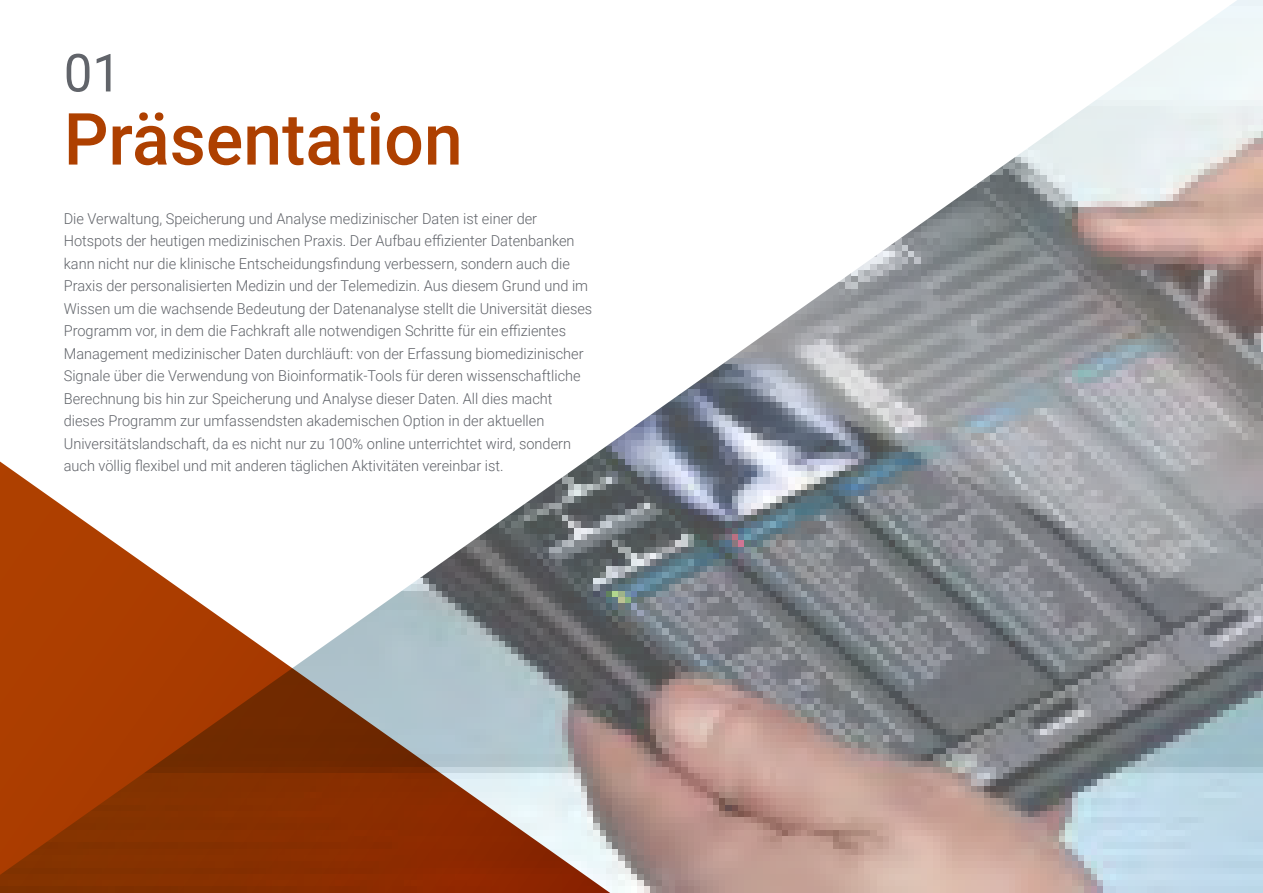
<style>
.page{position:relative;width:1263px;height:893px;background:#fff}
.page>*{position:absolute;margin:0;border:0;box-sizing:border-box;transform-origin:0 0}
.t1{font:500 72px "Roboto";color:#ae4000}
.t2{font:52.5px "Roboto";color:#61646a}
.t3{font:300 15px/22.5px "Roboto";color:#61646a}
</style>
<div class="page">
<img style="left:607px;top:0;width:656px;height:893px">
<svg style="left:0;top:446px;width:640px;height:447px"></svg>
<h2 class="t2" style="left:64px;top:36px;width:59px">01</h2>
<h1 class="t1" style="left:64px;top:89px;width:400px">Präsentation</h1>
<p class="t3" style="left:64px;top:207px;width:530px">Die Verwaltung, Speicherung und Analyse medizinischer Daten ist einer der Hotspots der heutigen medizinischen Praxis. Der Aufbau effizienter Datenbanken kann nicht nur die klinische Entscheidungsfindung verbessern, sondern auch die Praxis der personalisierten Medizin und der Telemedizin. Aus diesem Grund und im Wissen um die wachsende Bedeutung der Datenanalyse stellt die Universität dieses Programm vor, in dem die Fachkraft alle notwendigen Schritte für ein effizientes Management medizinischer Daten durchläuft: von der Erfassung biomedizinischer Signale über die Verwendung von Bioinformatik-Tools für deren wissenschaftliche Berechnung bis hin zur Speicherung und Analyse dieser Daten. All dies macht dieses Programm zur umfassendsten akademischen Option in der aktuellen Universitätslandschaft, da es nicht nur zu 100% online unterrichtet wird, sondern auch völlig flexibel und mit anderen täglichen Aktivitäten vereinbar ist.</p>
</div>
